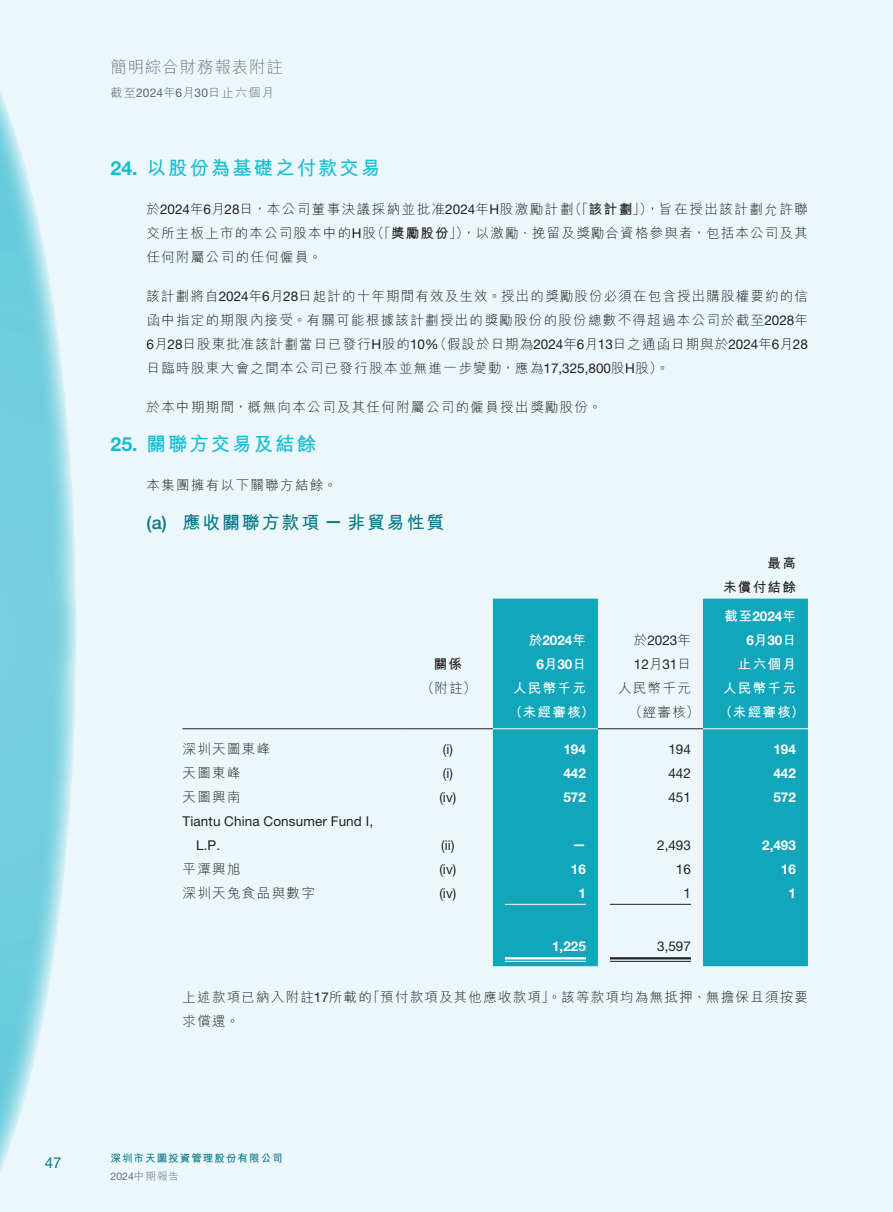
<style>
.page{position:relative;width:893px;height:1212px;background:#ebf7fa}
.page>*{position:absolute;margin:0;border:0;box-sizing:border-box;transform-origin:0 0}
._03_H1{font:700 19.5px "M Hei HK";letter-spacing:.1em;color:#14bdd4}
._03_H1-2{font:700 19.5px "Helvetica Neue LT Std";color:#14bdd4}
._04___H2{font:700 18px "M Hei HK";letter-spacing:.1em;color:#097888}
._04___H2-2{font:500 18px "Helvetica Neue LT Std";color:#097888}
.t1{font:300 16.5px "M Hei HK";letter-spacing:.05em;color:#76787b}
.t2{font:15px "Helvetica Neue LT Std";color:#097888}
._01_Body_Text{font:300 13.5px/24px "M Hei HK";letter-spacing:.095em;color:#231f20}
._01_Body_Text-2{font:13.5px/24px "Helvetica Neue LT Std";color:#231f20}
._01_Body_Text-3{font:700 13.5px/24px "Helvetica Neue LT Std";color:#fff;text-align:center}
._01_Body_Text-4{font:700 13.5px/24px "M Hei HK";letter-spacing:.1em;color:#fff;text-align:right}
._15_Table_Stub{font:13.5px "Helvetica Neue LT Std";letter-spacing:.01em;color:#231f20}
._15_Table_Stub-2{font:300 13.5px "M Hei HK";letter-spacing:.1em;color:#231f20}
._01_Body_Text-5{font:700 13.5px/24px "M Hei HK";letter-spacing:.1em;color:#231f20;text-align:right}
.t3{font:300 12px "M Hei HK";letter-spacing:.115em;color:#636366}
.t4{font:700 10.5px "M Hei HK";letter-spacing:.1em;color:#097888}
.t5{font:10.5px "Helvetica Neue LT Std";color:#6c6d70}
.s1{font-family:"Helvetica Neue LT Std";font-weight:400}
.s2{font-weight:700}
.s3{font-family:"M Hei HK"}
.s4{font-family:"M Hei HK";font-weight:300}
.s5{font-family:"Helvetica Neue LT Std"}
</style>
<div class="page">
<svg style="left:0;top:91px;width:76px;height:1081px"></svg>
<svg style="left:493px;top:599px;width:315px;height:367px;fill:#12a6ba"></svg>
<hr style="left:183px;top:728px;width:220px;height:1px;background:#231f20">
<hr style="left:403px;top:728px;width:90px;height:1px;background:#231f20">
<hr style="left:493px;top:728px;width:105px;height:1px;background:#fff">
<hr style="left:598px;top:728px;width:105px;height:1px;background:#231f20">
<hr style="left:703px;top:728px;width:105px;height:1px;background:#fff">
<hr style="left:505px;top:904px;width:81px;height:1px;background:#fff">
<hr style="left:610px;top:904px;width:81px;height:1px;background:#231f20">
<hr style="left:505px;top:957px;width:81px;height:2px;background:#fff">
<hr style="left:505px;top:961px;width:81px;height:1px;background:#fff">
<hr style="left:610px;top:957px;width:81px;height:2px;background:#231f20">
<hr style="left:610px;top:961px;width:81px;height:1px;background:#231f20">
<p class="t1" style="left:111px;top:55px;width:174px">簡明綜合財務報表附註</p>
<p class="t3" style="left:111px;top:84px;width:165px">截至<span class="s1">2024</span>年月<span class="s1">6 30</span>日止六個月</p>
<p class="_03_H1-2" style="left:111px;top:156px;width:29px">24.</p>
<p class="_03_H1-2" style="left:111px;top:432px;width:29px">25.</p>
<p class="_03_H1" style="left:147px;top:153px;width:235px">以股份為基礎之付款交易</p>
<p class="_01_Body_Text" style="left:568px;top:196px;width:86px">（「<span class="s2">該計劃</span>」）</p>
<p class="_01_Body_Text" style="left:646px;top:196px;width:164px">，旨在授出該計劃允許聯</p>
<p class="_01_Body_Text" style="left:462px;top:196px;width:347px;text-indent:-316px">於<span class="s1">2024</span>年月<span class="s1">6 28</span>日，本公司董事決議採納並批准<span class="s1">2024</span>年<span class="s1">H</span>股激勵計劃<br>，以激勵、挽留及獎勵合資格參與者，包括本公司及其</p>
<p class="_01_Body_Text" style="left:371px;top:220px;width:100px">（「<span class="s2">獎勵股份</span>」）</p>
<p class="_01_Body_Text" style="left:147px;top:220px;width:231px">交所主板上市的本公司股本中的<span class="s1">H</span>股任何附屬公司的任何僱員。</p>
<p class="_01_Body_Text" style="left:147px;top:283px;width:663px;text-align:right">該計劃將自<span class="s1">2024</span>年月<span class="s1">6 28</span>日起計的十年期間有效及生效。授出的獎勵股份必須在包含授出購股權要約的信函中指定的期限內接受。有關可能根據該計劃授出的獎勵股份的股份總數不得超過本公司於截至<span class="s1">2028</span>年（假設於日期為<span class="s1">2024</span>年月<span class="s1">6 13</span>日之通函日期與於<span class="s1">2024</span>年月<span class="s1">6 28</span></p>
<p class="_01_Body_Text" style="left:147px;top:331px;width:524px">月<span class="s1">6 28</span>日股東批准該計劃當日已發行<span class="s1">H</span>股的<span class="s1">10%<br></span>日臨時股東大會之間本公司已發行股本並無進一步變動，應為<span class="s1">17,325,800</span>股<span class="s1">H</span>股。(</p>
<p class="_01_Body_Text" style="left:147px;top:394px;width:456px">於本中期期間，概無向本公司及其任何附屬公司的僱員授出獎勵股份。</p>
<p class="_03_H1" style="left:147px;top:429px;width:171px">關聯方交易及結餘</p>
<p class="_01_Body_Text" style="left:147px;top:472px;width:192px">本集團擁有以下關聯方結餘。</p>
<p class="_04___H2-2" style="left:147px;top:512px;width:22px">a( )</p>
<p class="_04___H2" style="left:183px;top:509px;width:138px">應收關聯方款項</p>
<p class="_04___H2-2" style="left:324px;top:510px;width:19px">—</p>
<p class="_04___H2" style="left:347px;top:509px;width:99px">非貿易性質</p>
<p class="_15_Table_Stub-2" style="left:183px;top:740px;width:89px">深圳天圖東峰</p>
<p class="_15_Table_Stub-2" style="left:183px;top:764px;width:60px">天圖東峰</p>
<p class="_01_Body_Text-5" style="left:434px;top:651px;width:30px">關係</p>
<p class="_01_Body_Text" style="left:421px;top:675px;width:57px">（附註）</p>
<p class="_01_Body_Text-2" style="left:443px;top:737px;width:12px">(i(</p>
<p class="_01_Body_Text-2" style="left:443px;top:761px;width:12px">(i(</p>
<p class="_15_Table_Stub-2" style="left:183px;top:788px;width:60px">天圖興南</p>
<p class="_15_Table_Stub" style="left:183px;top:813px;width:192px">Tiantu China Consumer Fund ,I</p>
<p class="_01_Body_Text-2" style="left:439px;top:785px;width:19px">i v( (</p>
<p class="_15_Table_Stub" style="left:196px;top:837px;width:26px">P.L .</p>
<p class="_01_Body_Text-2" style="left:441px;top:833px;width:15px">(i i(</p>
<p class="_15_Table_Stub-2" style="left:183px;top:860px;width:60px">平潭興旭</p>
<p class="_01_Body_Text-2" style="left:439px;top:857px;width:19px">i v( (</p>
<p class="_15_Table_Stub-2" style="left:183px;top:884px;width:134px">深圳天兔食品與數字</p>
<p class="_01_Body_Text-2" style="left:439px;top:881px;width:19px">i v( (</p>
<p class="_01_Body_Text-5" style="left:723px;top:550px;width:74px">最高<br>未償付結餘</p>
<p class="_01_Body_Text-3" style="left:529px;top:628px;width:59px"><span class="s3">於</span>2024<span class="s3">年月</span>6 30<span class="s3">日</span></p>
<p class="_01_Body_Text-2" style="left:634px;top:628px;width:59px"><span class="s4">於</span>2023<span class="s4">年<br></span>12<span class="s4">月</span>31<span class="s4">日</span></p>
<p class="_01_Body_Text-4" style="left:513px;top:675px;width:74px">人民幣千元</p>
<p class="_01_Body_Text" style="left:618px;top:675px;width:74px">人民幣千元</p>
<p class="_01_Body_Text-4" style="left:724px;top:603px;width:73px">截至<span class="s5">2024</span>年月<span class="s5">6 30</span>日<br>止六個月</p>
<p class="_01_Body_Text-4" style="left:723px;top:675px;width:74px">人民幣千元</p>
<p class="_01_Body_Text-4" style="left:509px;top:699px;width:87px">（未經審核）</p>
<p class="_01_Body_Text" style="left:629px;top:699px;width:72px">（經審核）</p>
<p class="_01_Body_Text-4" style="left:719px;top:699px;width:87px">（未經審核(</p>
<p class="_01_Body_Text-3" style="left:563px;top:737px;width:24px">194</p>
<p class="_01_Body_Text-2" style="left:668px;top:737px;width:24px">194</p>
<p class="_01_Body_Text-3" style="left:773px;top:737px;width:24px">194</p>
<p class="_01_Body_Text-3" style="left:563px;top:761px;width:24px">442</p>
<p class="_01_Body_Text-2" style="left:668px;top:761px;width:24px">442</p>
<p class="_01_Body_Text-3" style="left:773px;top:761px;width:24px">442</p>
<p class="_01_Body_Text-3" style="left:563px;top:785px;width:24px">572</p>
<p class="_01_Body_Text-2" style="left:668px;top:785px;width:24px">451</p>
<p class="_01_Body_Text-3" style="left:773px;top:785px;width:24px">572</p>
<p class="_01_Body_Text-3" style="left:572px;top:832px;width:15px">—</p>
<p class="_01_Body_Text-2" style="left:657px;top:833px;width:35px">2,493</p>
<p class="_01_Body_Text-3" style="left:762px;top:833px;width:35px">2,493</p>
<p class="_01_Body_Text-3" style="left:571px;top:857px;width:17px">16</p>
<p class="_01_Body_Text-2" style="left:676px;top:857px;width:17px">16</p>
<p class="_01_Body_Text-3" style="left:781px;top:857px;width:17px">16</p>
<p class="_01_Body_Text-3" style="left:578px;top:881px;width:9px">1</p>
<p class="_01_Body_Text-2" style="left:683px;top:881px;width:9px">1</p>
<p class="_01_Body_Text-3" style="left:788px;top:881px;width:9px">1</p>
<p class="_01_Body_Text-3" style="left:552px;top:934px;width:35px">1,225</p>
<p class="_01_Body_Text" style="left:367px;top:984px;width:443px">「預付款項及其他應收款項」。該等款項均為無抵押、無擔保且須按要</p>
<p class="_01_Body_Text-2" style="left:657px;top:934px;width:35px">3,597</p>
<p class="_01_Body_Text" style="left:183px;top:984px;width:191px">上述款項已納入附註<span class="s1">17</span>所載的求償還。</p>
<p class="t2" style="left:45px;top:1154px;width:18px">47</p>
<p class="t4" style="left:111px;top:1150px;width:174px">深圳市天圖投資管理股份有限公司</p>
<p class="t5" style="left:111px;top:1170px;width:70px">2024<span class="s4">中期報告</span></p>
</div>
